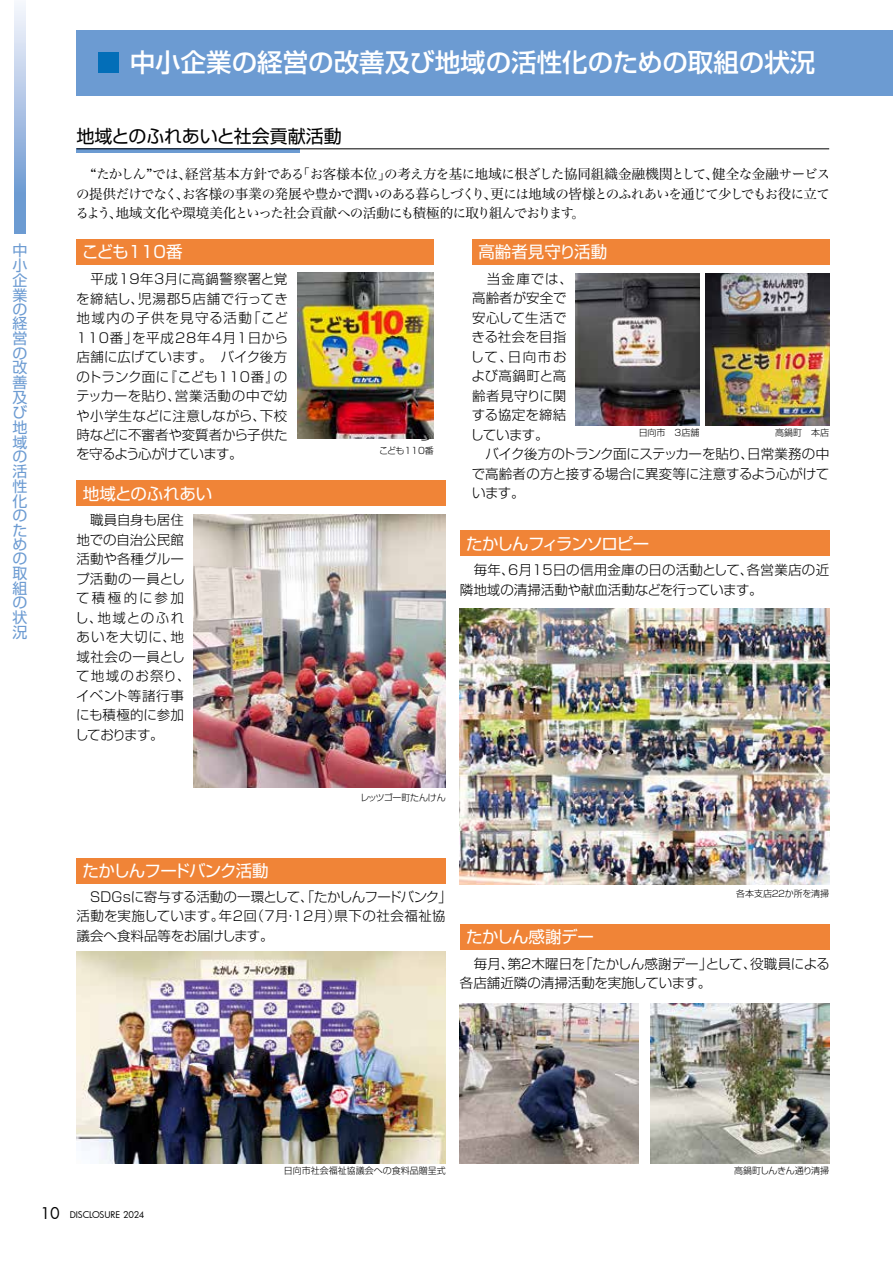
<style>
.page{position:relative;width:893px;height:1263px;background:#fff}
.page>*{position:absolute;margin:0;border:0;box-sizing:border-box;transform-origin:0 0}
.t1{font:500 25.5px "Shin Go Pro";color:#fff}
.t2{font:18px "Shin Go Pro";letter-spacing:-.005em;color:#000}
.t3{font:16.5px "Shin Go Pro";letter-spacing:-.04em;color:#fff}
.t4{font:16.5px "Shin Go Pro";letter-spacing:-.01em;color:#fff}
.t5{font:16.5px "Shin Go Pro";letter-spacing:-.07em;color:#fff}
.t6{font:16.5px "Shin Go Pro";color:#fff}
.t7{font:15px/14.7px "Shin Go Pro";color:#6c9bd2;text-align:justify}
.t8{font:300 13.5px/19.5px "Shin Go Pro";color:#000}
.t9{font:13.5px/19.5px "Hira Min Pro W3";letter-spacing:-.045em;color:#000;text-align:justify}
.t10{font:300 13.5px/19.5px "Shin Go Pro";letter-spacing:.02em;color:#000}
.t11{font:300 13.5px "Shin Go Pro";letter-spacing:-.04em;color:#000}
.t12{font:300 9px "Shin Go Pro";color:#000}
.t13{font:9px "Futura";letter-spacing:-.015em;color:#000}
.t14{font:300 9px "Shin Go Pro";letter-spacing:-.03em;color:#000}
.t15{font:300 9px "Shin Go Pro";letter-spacing:-.025em;color:#000}
.t16{font:300 9px "Shin Go Pro";letter-spacing:-.02em;color:#000}
.s1{font-size:15.75px}
</style>
<div class="page">
<svg style="left:15px;top:3px;width:11px;height:231px"></svg>
<div style="left:77px;top:30px;width:816px;height:66px;background:#6c9bd2"></div>
<div style="left:99px;top:53px;width:20px;height:20px;background:#036eb8"></div>
<hr style="left:77px;top:149px;width:223px;height:4px;background:#6c9bd2">
<hr style="left:77px;top:149px;width:752px;height:1px;background:#000">
<div style="left:77px;top:239px;width:357px;height:26px;background:#f08437"></div>
<div style="left:460px;top:924px;width:369px;height:25px;background:#f08437"></div>
<div style="left:472px;top:239px;width:357px;height:26px;background:#f08437"></div>
<div style="left:77px;top:480px;width:369px;height:26px;background:#f08437"></div>
<div style="left:77px;top:858px;width:369px;height:25px;background:#f08437"></div>
<div style="left:460px;top:530px;width:369px;height:26px;background:#f08437"></div>
<img style="left:651px;top:1003px;width:178px;height:160px">
<img style="left:576px;top:274px;width:123px;height:151px">
<img style="left:705px;top:274px;width:124px;height:151px">
<img style="left:194px;top:514px;width:252px;height:273px">
<img style="left:460px;top:608px;width:369px;height:276px">
<img style="left:77px;top:951px;width:369px;height:212px">
<img style="left:460px;top:1003px;width:178px;height:160px">
<img style="left:298px;top:272px;width:136px;height:166px">
<p class="t7" style="left:13px;top:241px;width:16px">中小企業の経営の改善及び地域の活性化のための取組の状況</p>
<h1 class="t1" style="left:130px;top:42px;width:687px">中小企業の経営の改善及び地域の活性化のための取組の状況</h1>
<h2 class="t2" style="left:77px;top:122px;width:267px">地域とのふれあいと社会貢献活動</h2>
<p class="t9" style="left:75px;top:163px;width:756px">　“たかしん”では、経営基本方針である「お客様本位」の考え方を基に地域に根ざした協同組織金融機関として、健全な金融サービスの提供だけでなく、お客様の事業の発展や豊かで潤いのある暮らしづくり、更には地域の皆様とのふれあいを通じて少しでもお役に立てるよう、地域文化や環境美化といった社会貢献への活動にも積極的に取り組んでおります。</p>
<p class="t4" style="left:82px;top:238px;width:102px">こども110番</p>
<p class="t8" style="left:76px;top:267px;width:214px;text-align:justify">　平成19年3月に高鍋警察署と覚を締結し、児湯郡5店舗で行ってき地域内の子供を見守る活動「こど110番」を平成28年4月1日から店舗に広げています。　バイク後方のトランク面に『こども１１０番』のテッカーを貼り、営業活動の中で幼や小学生などに注意しながら、下校時などに不審者や変質者から子供た</p>
<p class="t11" style="left:76px;top:443px;width:168px">を守るよう心がけています。</p>
<p class="t4" style="left:83px;top:480px;width:131px">地域とのふれあい</p>
<p class="t10" style="left:75px;top:509px;width:117px">　職員自身も居住地での自治公民館活動や各種グループ活動の一員として積極的に参加し、地域とのふれあいを大切に、地域社会の一員として地域のお祭り、イベント等諸行事にも積極的に参加しております。</p>
<p class="t8" style="left:418px;top:423px;width:15px">ち</p>
<p class="t12" style="left:379px;top:444px;width:56px">こども110番</p>
<p class="t6" style="left:478px;top:238px;width:130px">高齢者見守り活動</p>
<p class="t8" style="left:470px;top:267px;width:360px">　当金庫では、<br>高齢者が安全で<br>安心して生活で<br>きる社会を目指<br>して、日向市お<br>よび高鍋町と高<br>齢者見守りに関<br>する協定を締結<br>しています。<br>　バイク後方のトランク面にステッカーを貼り、日常業務の中で高齢者の方と接する場合に異変等に注意するよう心がけています。</p>
<p class="t12" style="left:639px;top:425px;width:62px">日向市　3店舗</p>
<p class="t12" style="left:775px;top:425px;width:55px">高鍋町　本店</p>
<p class="t5" style="left:466px;top:530px;width:185px">たかしんフィランソロピー</p>
<p class="t8" style="left:460px;top:559px;width:371px">　毎年、6月15日の信用金庫の日の活動として、各営業店の近隣地域の清掃活動や献血活動などを行っています。</p>
<p class="t16" style="left:360px;top:790px;width:87px">レッツゴー町たんけん</p>
<p class="t3" style="left:83px;top:857px;width:188px">たかしんフードバンク活動</p>
<p class="t8" style="left:77px;top:885px;width:377px">　ＳＤＧｓに寄与する活動の一環として、「たかしんフードバンク」活動を実施しています。年2回（7月・12月）県下の社会福祉協議会へ食料品等をお届けします。</p>
<p class="t3" style="left:466px;top:923px;width:130px">たかしん感謝デー</p>
<p class="t15" style="left:736px;top:886px;width:95px">各本支店２２か所を清掃</p>
<p class="t8" style="left:460px;top:952px;width:372px">　毎月、第２木曜日を「たかしん感謝デー」として、役職員による各店舗近隣の清掃活動を実施しています。</p>
<p class="t13" style="left:40px;top:1208px;width:105px"><span class="s1">10</span> DISCLOSURE 2024</p>
<p class="t12" style="left:284px;top:1163px;width:163px">日向市社会福祉協議会への食料品贈呈式</p>
<p class="t14" style="left:734px;top:1163px;width:97px">高鍋町しんきん通り清掃</p>
</div>
